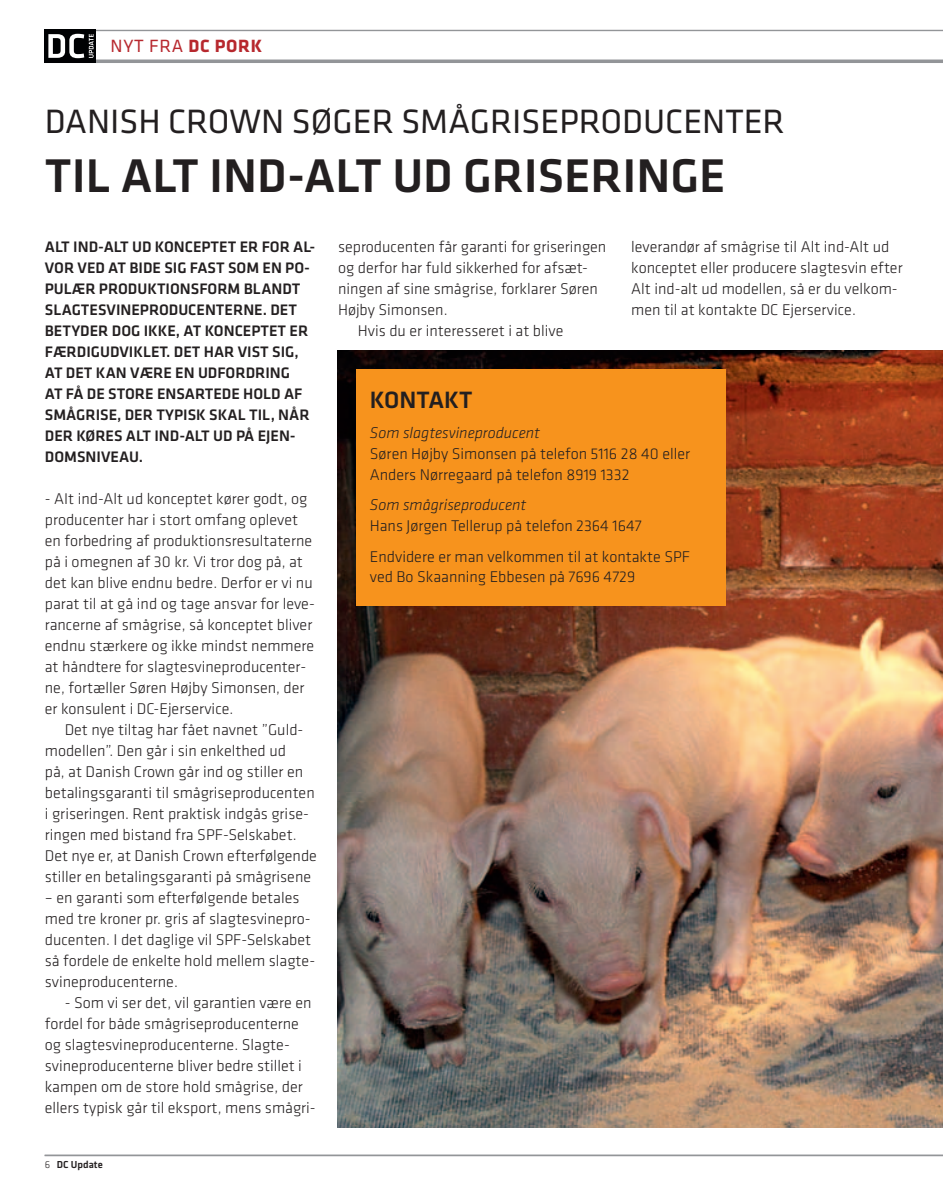
<style>
.page{position:relative;width:943px;height:1191px;background:#fff}
.page>*{position:absolute;margin:0;border:0;box-sizing:border-box;transform-origin:0 0}
.t1{font:500 49px "Klavika";color:#231f20}
.t2{font:35px "Klavika";color:#231f20}
.t3{font:500 24.5px "Klavika";color:#231f20}
.t4{font:18.38px "Klavika";letter-spacing:.04em;color:#b7282e}
.t5{font:300 16.1px/21px "Klavika";color:#231f20}
.t6{font:italic 300 16.1px "Klavika";color:#231f20}
.t7{font:500 15.75px/21px "Klavika";color:#231f20}
.t8{font:500 10.5px "Klavika";color:#231f20}
.s1{font-weight:700}
.s2{font-weight:300}
</style>
<div class="page">
<hr style="left:45px;top:30px;width:898px;height:1px;background:#939598">
<hr style="left:45px;top:60px;width:898px;height:3px;background:#939598">
<div style="left:45px;top:30px;width:51px;height:33px;background:#000103"></div>
<svg style="left:48px;top:34px;width:46px;height:24px"></svg>
<hr style="left:45px;top:1154px;width:898px;height:2px;background:#939598">
<img style="left:338px;top:350px;width:605px;height:778px">
<div style="left:356px;top:370px;width:369px;height:236px;background:#f7931d"></div>
<p class="t4" style="left:111px;top:35px;width:153px">NYT FRA <span class="s1">DC PORK</span></p>
<h2 class="t2" style="left:45px;top:102px;width:741px">DANISH CROWN SØGER SMÅGRISEPRODUCENTER</h2>
<h1 class="t1" style="left:45px;top:149px;width:675px">TIL ALT I ND-ALT UD GRISERI NGE</h1>
<p class="t7" style="left:45px;top:237px;width:272px">ALT I ND-ALT UD KONCEPTET ER FOR AL-<br>VOR VED AT BIDE</p>
<p class="t7" style="left:45px;top:258px;width:267px;text-indent:119px">SIG FAST SOM EN PO-<br>PULÆR PRODUKTIONSFORM BLANDT<br>SLAGTESVI NEPRODUCENTERNE. DET<br>BETYDER DOG IKKE, AT KONCEPTET ER<br>FÆRDI GUDVI KLET. DET HAR VIST SI G,<br>AT DET KAN VÆRE EN UDFORDRING<br>AT FÅ DE STORE ENSARTEDE</p>
<p class="t7" style="left:243px;top:384px;width:61px">HOLD AF</p>
<p class="t7" style="left:45px;top:405px;width:266px;text-indent:31px">GRISE, DER TYPISK SKAL TIL, NÅR<br>DER KØRES ALT IND-ALT UD PÅ EJEN-<br>DOMSNIVEAU.</p>
<p class="t5" style="left:45px;top:488px;width:271px">- AIt ind-Alt ud konceptet kører godt, og producenter har i stort omfang oplevet en forbedring af produktionsresultaterne på i omegnen af 30 kr. Vi tror dog på, at det kan blive endnu bedre. Derfor er vi nu parat til at gå ind og tage ansvar for leve&shy;rancerne af smågrise, så konceptet bliver endnu stærkere og ikke mindst nemmere at håndtere for slagtesvineproducenter&shy;ne, fortæller Søren Højby Simonsen, der er konsulent i DC-Ejerservice.</p>
<p class="t5" style="left:45px;top:719px;width:274px;text-indent:20px">Det nye tiltag har fået navnet ”Guld&shy;modellen”. Den går i sin enkelthed ud<br>på, at Danish Crown går ind og stiller en betalingsgaranti til smågriseproducenten i griseringen. Rent praktisk indgås grise&shy;ringen med bistand fra SPF-Selskabet.<br>Det nye er, at Danish Crown efterfølgende stiller en betalingsgaranti på smågrisene</p>
<p class="t5" style="left:45px;top:887px;width:272px">– en garanti som efterfølgende betales med tre kroner pr. gris af slagtesvinepro&shy;ducenten. I det daglige vil SPF-Selskabet så fordele de enkelte hold mellem slagte&shy;svineproducenterne.</p>
<p class="t5" style="left:45px;top:992px;width:272px;text-indent:20px">- Som vi ser det, vil garantien være en fordel for både smågriseproducenterne og slagtesvineproducenterne. Slagte&shy;svineproducenterne bliver bedre stillet i kampen om de store hold smågrise, der ellers typisk går til eksport, mens smågri-</p>
<p class="t7" style="left:45px;top:405px;width:12px">SMÅ</p>
<p class="t8" style="left:45px;top:1159px;width:59px"><span class="s2">6</span> DC UPDATE</p>
<p class="t5" style="left:338px;top:236px;width:270px">seproducenten får garanti for griseringen</p>
<p class="t5" style="left:338px;top:257px;width:251px">og derfor har fuld sikkerhed for afsæt-</p>
<p class="t5" style="left:338px;top:278px;width:261px">ningen af sine smågrise, forklarer Søren</p>
<p class="t5" style="left:338px;top:299px;width:111px">Højby Simonsen.</p>
<p class="t5" style="left:358px;top:320px;width:207px">Hvis du er interesseret i at blive</p>
<p class="t5" style="left:631px;top:236px;width:273px">leverandør af smågrise til Alt ind-Alt ud konceptet eller producere slagtesvin efter Alt ind-alt ud modellen, så er du velkom&shy;men til at kontakte DC Ejerservice.</p>
<h3 class="t3" style="left:370px;top:386px;width:104px">KONTAKT</h3>
<p class="t6" style="left:370px;top:424px;width:172px">Som slagtesvineproducent</p>
<p class="t5" style="left:370px;top:443px;width:322px">Søren Højby Simonsen på telefon 5116 28 40 eller<br>Anders Nørregaard på telefon 8919 1332</p>
<p class="t6" style="left:370px;top:496px;width:158px">Som smågriseproducent</p>
<p class="t5" style="left:370px;top:510px;width:322px;line-height:30.6px">Hans Jørgen Tellerup på telefon 2364 1647<br>Endvidere er man velkommen til at kontakte SPF</p>
<p class="t5" style="left:370px;top:566px;width:267px">ved Bo Skaanning Ebbesen på 7696 4729</p>
</div>
